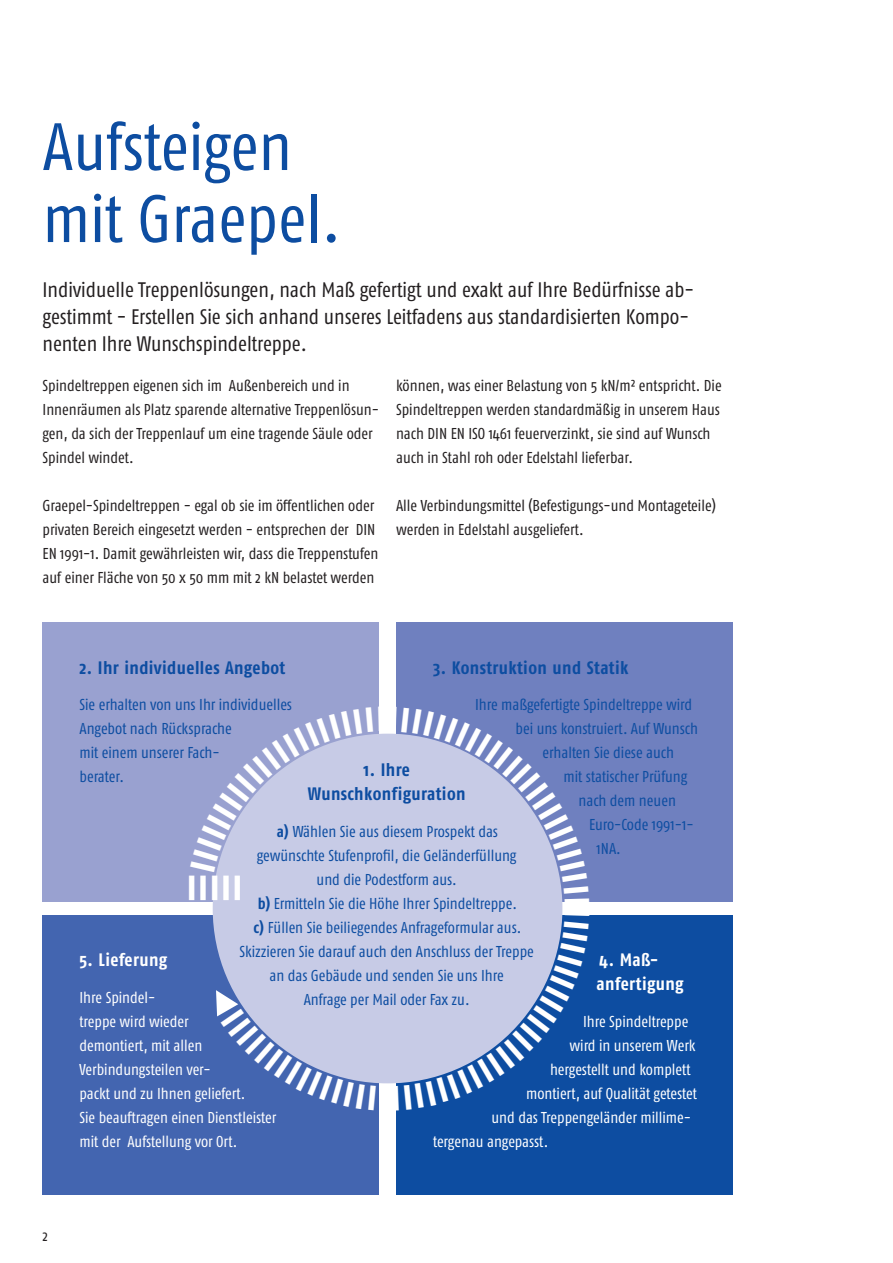
<style>
.page{position:relative;width:893px;height:1263px;background:#fff}
.page>*{position:absolute;margin:0;border:0;box-sizing:border-box;transform-origin:0 0}
.t1{font:condensed 66.75px/72px "Fago Pro";color:#0d4da1}
.t2{font:condensed 21px/27px "Fago Pro";color:#231f20}
.t3{font:condensed 20.4px "Fago Pro";color:#fff;scale:.77 1}
.t4{font:700 condensed 18px/24px "Fago Pro";letter-spacing:.02em;color:#0d4da1;text-align:center}
.t5{font:700 condensed 18px/24px "Fago Pro";letter-spacing:.02em;color:#fff}
.t6{font:condensed 15.75px/24px "Fago Pro";color:#231f20}
.t7{font:condensed 15.75px/24px "Fago Pro";color:#0d4da1}
.t8{font:condensed 15.75px/24px "Fago Pro";color:#fff}
.t9{font:condensed 15px "Fago Pro";color:#231f20}
.s1{font-weight:700}
</style>
<div class="page">
<div style="left:43px;top:622px;width:336px;height:280px;background:#99a1d0"></div>
<div style="left:396px;top:622px;width:337px;height:280px;background:#6f80bf"></div>
<div style="left:43px;top:915px;width:336px;height:280px;background:#4365b0"></div>
<div style="left:396px;top:915px;width:337px;height:280px;background:#0d4da1"></div>
<div style="left:213px;top:734px;width:349px;height:349px;background:#c7cbe6;border-radius:50%"></div>
<svg style="left:216px;top:733px;width:168px;height:139px"></svg>
<svg style="left:390px;top:733px;width:173px;height:171px"></svg>
<svg style="left:393px;top:910px;width:170px;height:174px"></svg>
<svg style="left:216px;top:990px;width:159px;height:93px"></svg>
<h1 class="t1" style="left:43px;top:111px;width:300px">Aufsteigen mit Graepel.</h1>
<h2 class="t2" style="left:43px;top:276px;width:653px">Individuelle Treppenlösungen, nach Maß gefertigt und exakt auf Ihre Bedürfnisse ab&shy;gestimmt - Erstellen Sie sich anhand unseres Leitfadens aus standardisierten Kompo&shy;nenten Ihre Wunschspindeltreppe.</h2>
<p class="t6" style="left:43px;top:373px;width:338px">Spindeltreppen eigenen sich im Außenbereich und in Innenräumen als Platz sparende alternative Treppenlösun&shy;gen, da sich der Treppenlauf um eine tragende Säule oder Spindel windet.</p>
<p class="t6" style="left:43px;top:493px;width:337px">Graepel-Spindeltreppen - egal ob sie im öffentlichen oder privaten Bereich eingesetzt werden - entsprechen der DIN EN 1991-1. Damit gewährleisten wir, dass die Treppenstufen auf einer Fläche von 50 x 50 mm mit 2 kN belastet werden</p>
<p class="t6" style="left:396px;top:373px;width:327px">können, was einer Belastung von 5 kN/m² entspricht. Die Spindeltreppen werden standardmäßig in unserem Haus nach DIN EN ISO 1461 feuerverzinkt, sie sind auf Wunsch auch in Stahl roh oder Edelstahl lieferbar.</p>
<p class="t6" style="left:396px;top:493px;width:321px">Alle Verbindungsmittel (Befestigungs-und Montageteile) werden in Edelstahl ausgeliefert.</p>
<p class="t4" style="left:80px;top:655px;width:207px">2. Ihr individuelles Angebot</p>
<p class="t7" style="left:80px;top:693px;width:214px">Sie erhalten von uns Ihr individuelles<br>Angebot nach Rücksprache<br>mit einem unserer Fach-<br>berater.</p>
<p class="t4" style="left:433px;top:655px;width:197px">3. Konstruktion und Statik</p>
<p class="t7" style="left:475px;top:693px;width:219px">Ihre maßgefertigte Spindeltreppe wird</p>
<p class="t7" style="left:516px;top:717px;width:184px">bei uns konstruiert. Auf Wunsch</p>
<p class="t7" style="left:543px;top:741px;width:133px">erhalten Sie diese auch</p>
<p class="t7" style="left:564px;top:765px;width:125px">mit statischer Prüfung</p>
<p class="t7" style="left:579px;top:789px;width:99px">nach dem neuen</p>
<p class="t7" style="left:589px;top:813px;width:106px">Euro-Code 1991-1-</p>
<p class="t7" style="left:597px;top:837px;width:26px">1NA.</p>
<p class="t4" style="left:308px;top:758px;width:159px">1. Ihre<br>Wunschkonfiguration</p>
<p class="t7" style="left:240px;top:819px;width:296px;text-align:center"><span class="s1">a)</span> Wählen Sie aus diesem Prospekt das<br>gewünschte Stufenprofil, die Geländerfüllung<br>und die Podestform aus.<br><span class="s1">b)</span> Ermitteln Sie die Höhe Ihrer Spindeltreppe.<br><span class="s1">c)</span> Füllen Sie beiliegendes Anfrageformular aus.<br>Skizzieren Sie darauf auch den Anschluss der Treppe an das Gebäude und senden Sie uns Ihre<br>Anfrage per Mail oder Fax zu.</p>
<p class="t3" style="left:189px;top:875px;width:75px">▌ ▌ ▌ ▌ ▌</p>
<p class="t5" style="left:80px;top:948px;width:89px">5. Lieferung</p>
<p class="t8" style="left:80px;top:985px;width:198px">Ihre Spindel-<br>treppe wird wieder<br>demontiert, mit allen<br>Verbindungsteilen ver-<br>packt und zu Ihnen geliefert.<br>Sie beauftragen einen Dienstleister mit der Aufstellung vor Ort.</p>
<p class="t5" style="left:597px;top:948px;width:88px">4. Maß&shy;anfertigung</p>
<p class="t8" style="left:583px;top:1009px;width:107px">Ihre Spindeltreppe</p>
<p class="t8" style="left:570px;top:1033px;width:128px">wird in unserem Werk</p>
<p class="t8" style="left:550px;top:1057px;width:142px">hergestellt und komplett</p>
<p class="t8" style="left:526px;top:1081px;width:173px">montiert, auf Qualität getestet</p>
<p class="t8" style="left:492px;top:1105px;width:201px">und das Treppengeländer millime-</p>
<p class="t8" style="left:433px;top:1129px;width:117px">tergenau angepasst.</p>
<p class="t9" style="left:43px;top:1226px;width:7px">2</p>
</div>
